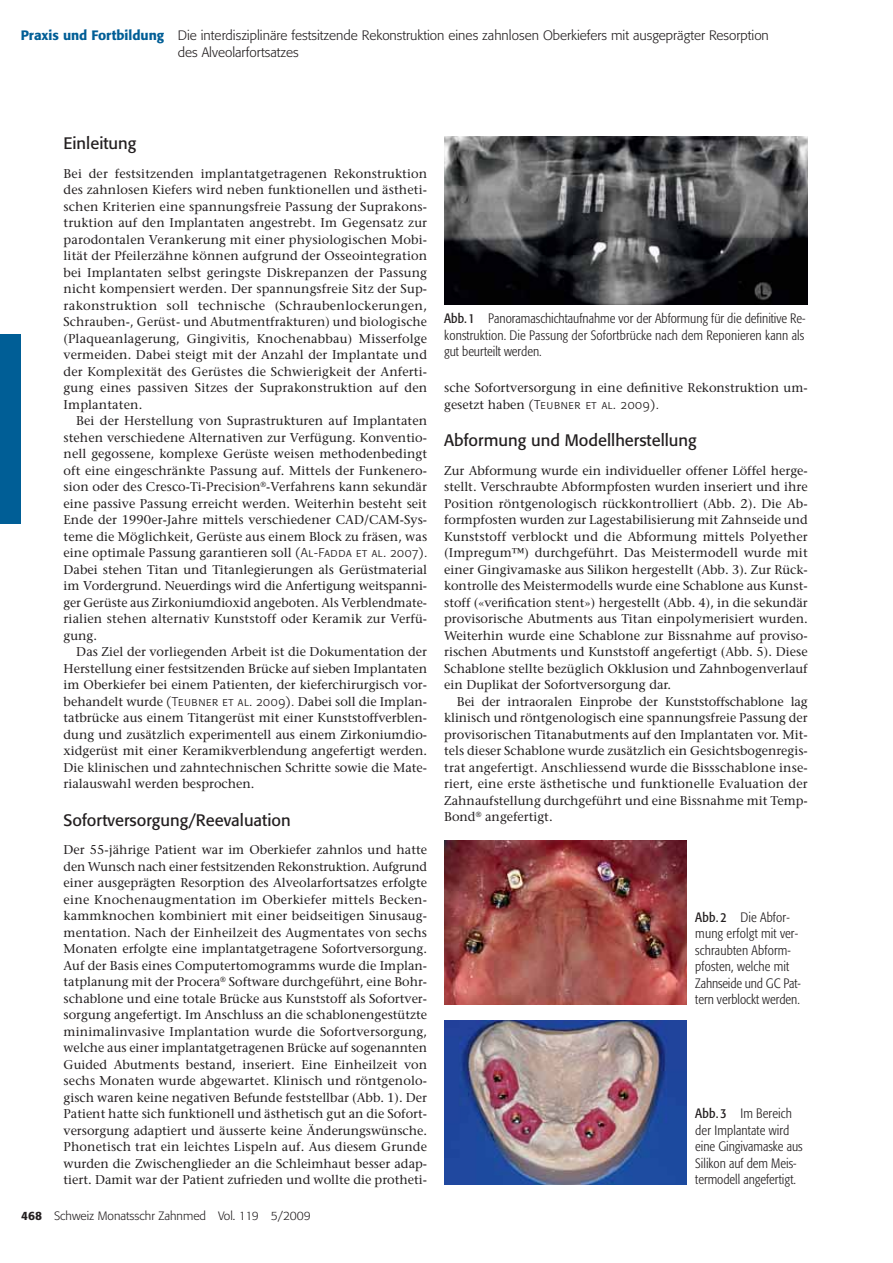
<style>
.page{position:relative;width:893px;height:1263px;background:#fff}
.page>*{position:absolute;margin:0;border:0;box-sizing:border-box;transform-origin:0 0}
.t1{font:16.5px "Formata";color:#231f20}
.t2{font:300 condensed 13.5px/16.5px "Formata";letter-spacing:.01em;color:#231f20}
.t3{font:300 13.5px/16.5px "Formata";color:#231f20}
.t4{font:12.75px/16.5px "Stone Serif";color:#231f20;text-align:justify}
.t5{font:12.75px "Formata Light SC";letter-spacing:.05em;color:#231f20}
.t6{font:300 12px "Formata";color:#231f20}
.s1{font-weight:500;color:#005e96}
.s2{font-family:"Formata Light SC"}
.s3{font-weight:500}
.s4{font-weight:400}
.s5{font-family:"Stone Serif"}
</style>
<div class="page">
<div style="left:0;top:335px;width:20px;height:189px;background:#005e96"></div>
<img style="left:444px;top:136px;width:364px;height:168px">
<img style="left:444px;top:840px;width:242px;height:164px">
<img style="left:444px;top:1020px;width:242px;height:164px">
<p class="t3" style="left:178px;top:28px;width:593px;text-indent:-157px"><span class="s1">Praxis und Fortbildung</span> Die interdisziplinäre festsitzende Rekonstruktion eines zahnlosen Oberkiefers mit ausgeprägter Resorption des Alveolarfortsatzes</p>
<p class="t1" style="left:64px;top:136px;width:74px">Einleitung</p>
<p class="t4" style="left:64px;top:166px;width:365px">Bei der festsitzenden implantatgetragenen Rekonstruktion des zahnlosen Kiefers wird neben funktionellen und ästheti&shy;schen Kriterien eine spannungsfreie Passung der Suprakons&shy;truktion auf den Implantaten angestrebt. Im Gegensatz zur parodon talen Verankerung mit einer physiologischen Mobi&shy;lität der Pfeilerzähne können aufgrund der Osseointegration bei Implantaten selbst geringste Diskrepanzen der Passung nicht kompensiert werden. Der spannungsfreie Sitz der Sup&shy;rakonstruktion soll technische (Schraubenlockerungen, Schrauben-, Gerüst- und Abutmentfrakturen) und biologische (Plaqueanlagerung, Gingivitis, Knochenabbau) Misserfolge vermeiden. Dabei steigt mit der Anzahl der Implantate und der Komplexität des Gerüstes die Schwierigkeit der Anferti&shy;gung eines pas siven Sitzes der Suprakonstruktion auf den Implantaten.</p>
<p class="t4" style="left:64px;top:414px;width:365px;text-indent:13px">Bei der Herstellung von Suprastrukturen auf Implantaten stehen verschiedene Alternativen zur Verfügung. Konventio&shy;nell gegossene, komplexe Gerüste weisen methodenbedingt oft eine eingeschränkte Passung auf. Mittels der Funkenero&shy;sion oder des Cresco-Ti-Precision<sup>®</sup>-Verfahrens kann sekundär eine passive Passung erreicht werden. Weiterhin besteht seit Ende der 1990er-Jahre mittels verschiedener CAD/CAM-Sys&shy;teme die Möglichkeit, Gerüste aus einem Block zu fräsen, was eine optimale Passung garantieren soll <span class="s2">(Al-Fadda et al. 2007).<br></span>Dabei stehen Titan und Titanlegierungen als Gerüstmaterial im Vordergrund. Neuerdings wird die Anfertigung weitspanni&shy;ger Ge rüste aus Zirkoniumdioxid angeboten. Als Verblendmate&shy;rialien stehen alternativ Kunststoff oder Keramik zur Verfü&shy;gung.</p>
<p class="t4" style="left:64px;top:645px;width:365px;text-indent:13px">Das Ziel der vorliegenden Arbeit ist die Dokumentation der Herstellung einer festsitzenden Brücke auf sieben Implantaten im Oberkiefer bei einem Patienten, der kieferchirurgisch vor&shy;behandelt wurde <span class="s2">(Teubner et al. 2009).</span> Dabei soll die Implan&shy;tatbrücke aus einem Titangerüst mit einer Kunststoffverblen&shy;dung und zusätzlich experimentell aus einem Zirkoniumdio&shy;xidgerüst mit einer Keramikverblendung angefertigt werden.<br>Die klinischen und zahntechnischen Schritte sowie die Mate&shy;rialauswahl werden besprochen.</p>
<p class="t1" style="left:64px;top:812px;width:229px">Sofortversorgung/Reevaluation</p>
<p class="t4" style="left:64px;top:843px;width:365px">Der 55-jährige Patient war im Oberkiefer zahnlos und hatte den Wunsch nach einer festsitzenden Rekonstruktion. Aufgrund einer ausgeprägten Resorption des Alveolarfortsatzes erfolgte eine Knochenaugmentation im Oberkiefer mittels Becken&shy;kammknochen kombiniert mit einer beidseitigen Sinusaug&shy;mentation. Nach der Einheilzeit des Augmentates von sechs Monaten erfolgte eine implantatgetragene Sofortversorgung.<br>Auf der Basis eines Computertomogramms wurde die Implan&shy;tatplanung mit der Procera<sup>®</sup> Software durchgeführt, eine Bohr&shy;schablone und eine totale Brücke aus Kunststoff als Sofortver&shy;sorgung angefertigt. Im Anschluss an die schablonengestützte minimalinvasive Implantation wurde die Sofortversorgung, welche aus einer implantatgetragenen Brücke auf sogenannten Guided Abutments bestand, inseriert. Eine Einheilzeit von sechs Monaten wurde abgewartet. Klinisch und röntgenolo&shy;gisch waren keine negativen Befunde feststellbar (Abb. 1). Der Patient hatte sich funktionell und ästhetisch gut an die Sofort&shy;versorgung adaptiert und äusserte keine Änderungswünsche.<br>Phonetisch trat ein leichtes Lispeln auf. Aus diesem Grunde wurden die Zwischenglieder an die Schleimhaut besser adap&shy;tiert. Damit war der Patient zufrieden und wollte die protheti-</p>
<p class="t6" style="left:21px;top:1211px;width:291px"><span class="s3">468</span> Schweiz Monatsschr Zahnmed Vol. 119 5/2009</p>
<p class="t2" style="left:444px;top:311px;width:363px;text-align:justify"><span class="s4">Abb. 1</span> Panoramaschichtaufnahme vor der Abformung für die definitive Re&shy;konstruktion. Die Passung der Sofortbrücke nach dem Reponieren kann als gut beurteilt werden.</p>
<p class="t4" style="left:444px;top:381px;width:365px">sche Sofortversorgung in eine definitive Rekonstruktion um-</p>
<p class="t5" style="left:444px;top:398px;width:216px"><span class="s5">gesetzt haben</span> (Teubner et al. 2009).</p>
<p class="t1" style="left:444px;top:433px;width:254px">Abformung und Modellherstellung</p>
<p class="t4" style="left:444px;top:463px;width:365px">Zur Abformung wurde ein individueller offener Löffel herge&shy;stellt. Verschraubte Abformpfosten wurden inseriert und ihre Position röntgenologisch rückkontrolliert (Abb. 2). Die Ab&shy;formpfosten wurden zur Lagestabilisierung mit Zahnseide und Kunststoff verblockt und die Abformung mittels Polyether (Impregum™) durchgeführt. Das Meistermodell wurde mit einer Gingivamaske aus Silikon hergestellt (Abb. 3). Zur Rück&shy;kontrolle des Meistermodells wurde eine Schablone aus Kunst&shy;stoff («verification stent») hergestellt (Abb. 4), in die sekundär provisorische Abutments aus Titan einpolymerisiert wurden.<br>Weiterhin wurde eine Schablone zur Bissnahme auf proviso&shy;rischen Abutments und Kunststoff angefertigt (Abb. 5). Diese Schablone stellte bezüglich Okklusion und Zahnbogenverlauf ein Duplikat der Sofortversorgung dar.</p>
<p class="t4" style="left:444px;top:694px;width:365px;text-indent:13px">Bei der intraoralen Einprobe der Kunststoffschablone lag klinisch und röntgenologisch eine spannungsfreie Passung der provisorischen Titanabutments auf den Implantaten vor. Mit&shy;tels dieser Schablone wurde zusätzlich ein Gesichtsbogenregis&shy;trat angefertigt. Anschliessend wurde die Bissschablone inse&shy;riert, eine erste ästhetische und funktionelle Evaluation der Zahnaufstellung durchgeführt und eine Bissnahme mit Temp-Bond<sup>®</sup> angefertigt.</p>
<p class="t2" style="left:695px;top:910px;width:107px"><span class="s4">Abb. 2</span> Die Abfor&shy;mung erfolgt mit ver&shy;schraubten Abform&shy;pfosten, welche mit<br>Zahnseide und GC Pat&shy;tern verblockt werden.</p>
<p class="t2" style="left:695px;top:1106px;width:109px"><span class="s4">Abb. 3</span> Im Bereich der Implantate wird eine Gingivamaske aus<br>Silikon auf dem Meis&shy;termodell angefertigt.</p>
</div>
